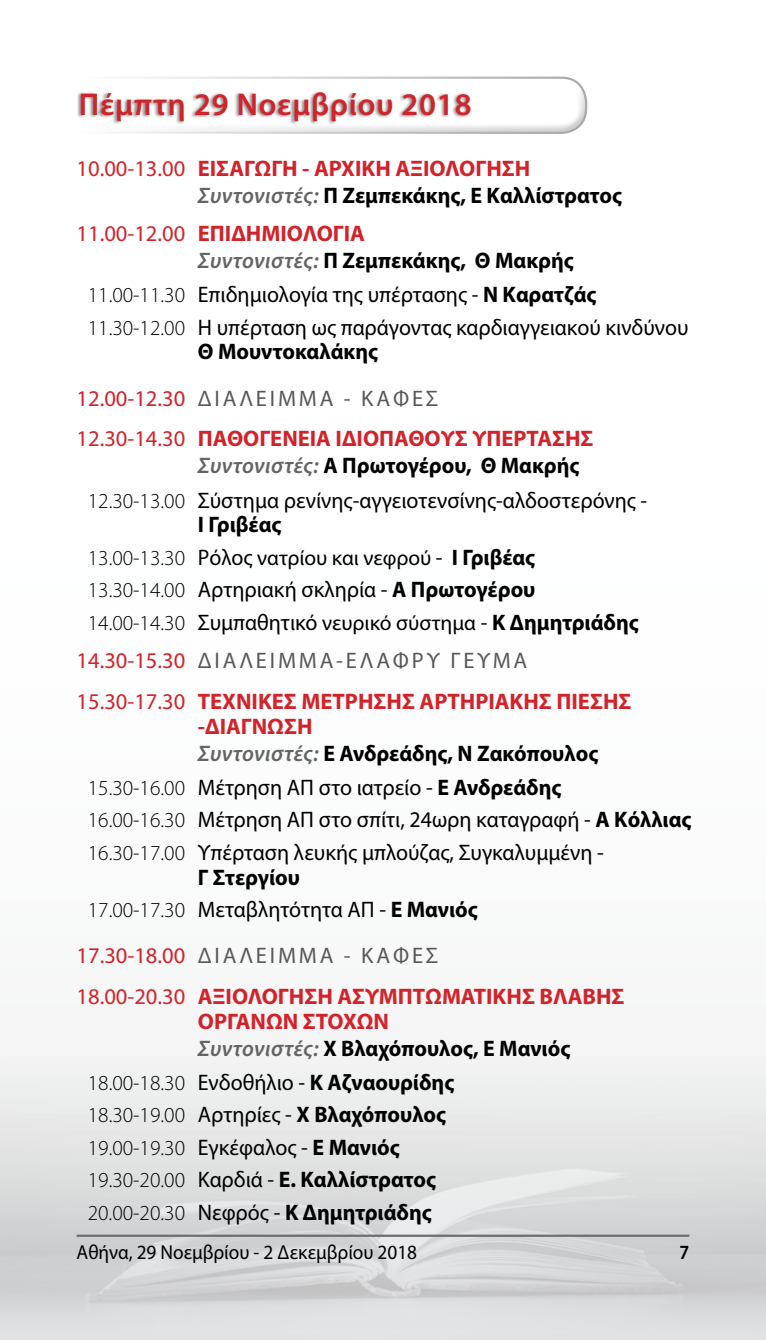
<style>
.page{position:relative;width:766px;height:1340px;background:#fff}
.page>*{position:absolute;margin:0;border:0;box-sizing:border-box;transform-origin:0 0}
.t1{font:600 31.5px "Myriad Pro";letter-spacing:.025em;color:#d2232a}
.t2{font:22.5px/32.4px "Myriad Pro";color:#000}
.t3{font:700 22.5px/27px "Myriad Pro";color:#000}
.t4{font:700 22.5px/27px "Myriad Pro";color:#d2232a}
.t5{font:22.5px/46.1px "Myriad Pro";letter-spacing:.125em;color:#58595b}
.t6{font:21.38px "Myriad Pro";color:#000}
.t7{font:300 21.38px "Myriad Pro";color:#000}
.t8{font:20.25px "Myriad Pro";color:#000;scale:.95 1}
.t9{font:600 20.25px "Myriad Pro";color:#000;scale:.9 1}
.s1{font-weight:400}
.s2{font-weight:600;font-style:italic;color:#636466}
.s3{color:#000}
.s4{font-weight:400;color:#d2232a}
.s5{color:#d2232a}
.s6{font-weight:300;font-size:21.38px}
.s7{font-weight:700}
.s8{font-weight:700;color:#000}
.s9{font-weight:300}
.s10{font-size:22.5px}
.s11{font-weight:700;font-size:22.5px}
.s12{font-weight:400;color:#58595b}
.s13{font-weight:400;font-size:22.5px}
</style>
<div class="page">
<hr style="left:77px;top:1234px;width:612px;height:2px;background:#6d6e71">
<svg style="left:77px;top:76px;width:511px;height:58px"></svg>
<h1 class="t1" style="left:79px;top:84px;width:394px">Πέμπτη 29 Νοεμβρίου 2018</h1>
<p class="t4" style="left:198px;top:155px;width:425px;text-indent:-121px"><span class="s1">10.00-13.00</span> ΕΙΣΑΓΩΓΗ - ΑΡΧΙΚΗ ΑΞΙΟΛΟΓΗΣΗ<br><span class="s2">Συντονιστές:</span> <span class="s3">Π Ζεμπεκάκης, Ε Καλλίστρατος</span></p>
<p class="t3" style="left:198px;top:219px;width:377px;text-indent:-121px"><span class="s4">11.00-12.00</span> <span class="s5">ΕΠΙΔΗΜΙΟΛΟΓΙΑ<br></span><span class="s2">Συντονιστές:</span> Π Ζεμπεκάκης, Θ Μακρής</p>
<p class="t2" style="left:88px;top:278px;width:602px"><span class="s6">11.00-11.30</span> Επιδημιολογία της υπέρτασης - <span class="s7">Ν Καρατζάς<br></span><span class="s6">11.30-12.00</span> Η υπέρταση ως παράγοντας καρδιαγγειακού κινδύνου</p>
<p class="t5" style="left:77px;top:328px;width:363px;text-indent:121px"><span class="s8">Θ Μουντοκαλάκης<br></span><span class="s5">12.00-12.30</span> ΔΙΑΛΕΙΜΜΑ - ΚΑΦΕΣ</p>
<p class="t4" style="left:198px;top:424px;width:397px;text-indent:-121px"><span class="s1">12.30-14.30</span> ΠΑΘΟΓΕΝΕΙΑ ΙΔΙΟΠΑΘΟΥΣ ΥΠΕΡΤΑΣΗΣ<br><span class="s2">Συντονιστές:</span> <span class="s3">Α Πρωτογέρου, Θ Μακρής</span></p>
<p class="t2" style="left:198px;top:487px;width:451px;line-height:24.8px;text-indent:-110px"><span class="s6">12.30-13.00</span> Σύστημα ρενίνης-αγγειοτενσίνης-αλδοστερόνης -<br><span class="s7">Ι Γριβέας</span></p>
<p class="t6" style="left:88px;top:544px;width:449px"><span class="s9">13.00-13.30</span> <span class="s10">Ρόλος</span> νατρίου και νεφρού <span class="s10">-</span> <span class="s11">Ι Γριβέας</span></p>
<p class="t2" style="left:88px;top:573px;width:449px"><span class="s6">13.30-14.00</span> Αρτηριακή σκληρία - <span class="s7">Α Πρωτογέρου</span></p>
<p class="t6" style="left:88px;top:609px;width:552px"><span class="s9">14.00-14.30</span> <span class="s10">Συμπαθητικό</span> νευρικό σύστημα <span class="s10">-</span> <span class="s11">Κ Δημητριάδης</span></p>
<p class="t4" style="left:77px;top:639px;width:556px;line-height:40.7px"><span class="s1">14.30-15.30</span> <span class="s12">ΔΙΑΛΕΙΜΜΑ-ΕΛΑΦΡΥ ΓΕΥΜΑ<br></span><span class="s1">15.30-17.30</span> ΤΕΧΝΙΚΕΣ ΜΕΤΡΗΣΗΣ ΑΡΤΗΡΙΑΚΗΣ ΠΙΕΣΗΣ</p>
<p class="t3" style="left:198px;top:712px;width:402px"><span class="s5">-ΔΙΑΓΝΩΣΗ<br></span><span class="s2">Συντονιστές:</span> Ε Ανδρεάδης, Ν Ζακόπουλος</p>
<p class="t2" style="left:88px;top:771px;width:605px"><span class="s6">15.30-16.00</span> Μέτρηση ΑΠ στο ιατρείο - <span class="s7">Ε Ανδρεάδης<br></span><span class="s6">16.00-16.30</span> Μέτρηση ΑΠ στο σπίτι, 24ωρη καταγραφή - <span class="s7">Α Κόλλιας<br></span><span class="s6">16.30-17.00</span> Υπέρταση λευκής μπλούζας, Συγκαλυμμένη -</p>
<p class="t3" style="left:88px;top:860px;width:391px;line-height:32.4px;text-indent:110px">Γ Στεργίου<br><span class="s6">17.00-17.30</span> <span class="s1">Μεταβλητότητα ΑΠ -</span> Ε Μανιός</p>
<p class="t4" style="left:77px;top:934px;width:549px;line-height:40.7px"><span class="s1">17.30-18.00</span> <span class="s12">ΔΙΑΛΕΙΜΜΑ - ΚΑΦΕΣ<br></span><span class="s1">18.00-20.30</span> ΑΞΙΟΛΟΓΗΣΗ ΑΣΥΜΠΤΩΜΑΤΙΚΗΣ ΒΛΑΒΗΣ</p>
<p class="t3" style="left:198px;top:1006px;width:374px"><span class="s5">ΟΡΓΑΝΩΝ ΣΤΟΧΩΝ<br></span><span class="s2">Συντονιστές:</span> Χ Βλαχόπουλος, Ε Μανιός</p>
<p class="t3" style="left:88px;top:1065px;width:368px;line-height:32.4px"><span class="s6">18.00-18.30</span> <span class="s1">Ενδοθήλιο -</span> Κ Αζναουρίδης<br><span class="s6">18.30-19.00</span> <span class="s1">Αρτηρίες -</span> Χ Βλαχόπουλος</p>
<p class="t7" style="left:88px;top:1134px;width:313px">19.00-19.30 <span class="s13">Εγκέφαλος -</span> <span class="s11">Ε Μανιός</span></p>
<p class="t3" style="left:88px;top:1162px;width:350px;line-height:32.4px"><span class="s6">19.30-20.00</span> <span class="s1">Καρδιά -</span> Ε. Καλλίστρατος<br><span class="s6">20.00-20.30</span> <span class="s1">Νεφρός -</span> Κ Δημητριάδης</p>
<p class="t8" style="left:77px;top:1240px;width:360px">Αθήνα, 29 Νοεμβρίου - 2 Δεκεμβρίου 2018</p>
<p class="t9" style="left:679px;top:1239px;width:12px">7</p>
</div>
